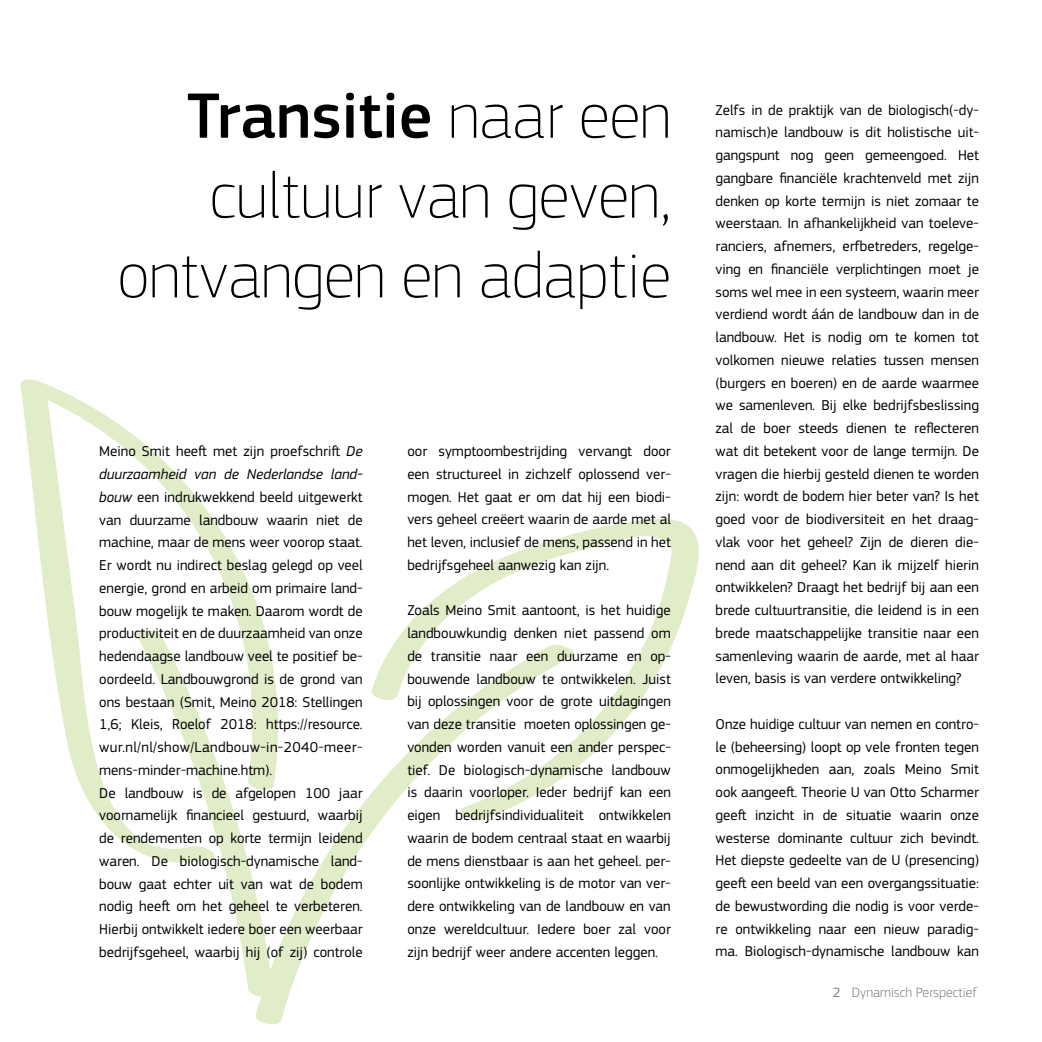
<style>
.page{position:relative;width:1042px;height:1042px;background:#fff}
.page>*{position:absolute;margin:0;border:0;box-sizing:border-box;transform-origin:0 0}
.t1{font:100 66.5px/79.8px "PF Square Sans Pro";color:#000;text-align:right}
.t2{font:14.88px/22.8px "PF Square Sans Pro";color:#000;text-align:justify}
.t3{font:300 14px "PF Square Sans Pro";color:#818383}
.s1{font-weight:500}
.s2{font-style:italic}
.s3{font-weight:400}
</style>
<div class="page">
<svg style="left:227px;top:796px;width:152px;height:229px"></svg>
<svg style="left:20px;top:379px;width:281px;height:500px"></svg>
<svg style="left:369px;top:519px;width:330px;height:303px"></svg>
<h1 class="t1" style="left:117px;top:75px;width:555px"><span class="s1">Transitie</span> naar een cultuur van geven, ontvangen en adaptie</h1>
<p class="t2" style="left:99px;top:440px;width:265px;text-align:left">Meino Smit heeft met zijn proefschrift <span class="s2">De duurzaamheid van de Nederlandse land&shy;bouw</span> een indrukwekkend beeld uitgewerkt van duurzame landbouw waarin niet de machine, maar de mens weer voorop staat.<br>Er wordt nu indirect beslag gelegd op veel energie, grond en arbeid om primaire land&shy;bouw mogelijk te maken. Daarom wordt de productiviteit en de duurzaamheid van onze hedendaagse landbouw veel te positief be&shy;oordeeld. Landbouwgrond is de grond van ons bestaan (Smit, Meino 2018: Stellingen 1,6; Kleis, Roelof 2018: https://resource. wur.nl/nl/show/Landbouw-in-2040-meer&shy;mens-minder-machine.htm).<br>De landbouw is de afgelopen 100 jaar voornamelijk financieel gestuurd, waarbij de rendementen op korte termijn leidend waren. De biologisch-dynamische land&shy;bouw gaat echter uit van wat de bodem nodig heeft om het geheel te verbeteren.<br>Hierbij ontwikkelt iedere boer een weerbaar bedrijfsgeheel, waarbij hij (of zij) controle</p>
<p class="t2" style="left:407px;top:440px;width:265px">oor symptoombestrijding vervangt door een structureel in zichzelf oplossend ver&shy;mogen. Het gaat er om dat hij een biodi&shy;vers geheel creëert waarin de aarde met al het leven, inclusief de mens, passend in het bedrijfsgeheel aanwezig kan zijn.</p>
<p class="t2" style="left:407px;top:599px;width:265px">Zoals Meino Smit aantoont, is het huidige landbouwkundig denken niet passend om de transitie naar een duurzame en op&shy;bouwende landbouw te ontwikkelen. Juist bij oplossingen voor de grote uitdagingen van deze transitie moeten oplossingen ge&shy;vonden worden vanuit een ander perspec&shy;tief. De biologisch-dynamische landbouw is daarin voorloper. Ieder bedrijf kan een eigen bedrijfsindividualiteit ontwikkelen waarin de bodem centraal staat en waarbij de mens dienstbaar is aan het geheel. per&shy;soonlijke ontwikkeling is de motor van ver&shy;dere ontwikkeling van de landbouw en van onze wereldcultuur. Iedere boer zal voor zijn bedrijf weer andere accenten leggen.</p>
<p class="t2" style="left:715px;top:99px;width:265px">Zelfs in de praktijk van de biologisch(-dy&shy;namisch)e landbouw is dit holistische uit&shy;gangspunt nog geen gemeengoed. Het gangbare financiële krachtenveld met zijn denken op korte termijn is niet zomaar te weerstaan. In afhankelijkheid van toeleve&shy;ranciers, afnemers, erfbetreders, regelge&shy;ving en financiële verplichtingen moet je soms wel mee in een systeem, waarin meer verdiend wordt áán de landbouw dan in de landbouw. Het is nodig om te komen tot volkomen nieuwe relaties tussen mensen (burgers en boeren) en de aarde waarmee we samenleven. Bij elke bedrijfsbeslissing zal de boer steeds dienen te reflecteren wat dit betekent voor de lange termijn. De vragen die hierbij gesteld dienen te worden zijn: wordt de bodem hier beter van? Is het goed voor de biodiversiteit en het draag&shy;vlak voor het geheel? Zijn de dieren die&shy;nend aan dit geheel? Kan ik mijzelf hierin ontwikkelen? Draagt het bedrijf bij aan een brede cultuurtransitie, die leidend is in een brede maatschappelijke transitie naar een samenleving waarin de aarde, met al haar leven, basis is van verdere ontwikkeling?</p>
<p class="t2" style="left:715px;top:713px;width:265px">Onze huidige cultuur van nemen en contro&shy;le (beheersing) loopt op vele fronten tegen onmogelijkheden aan, zoals Meino Smit ook aangeeft. Theorie U van Otto Scharmer geeft inzicht in de situatie waarin onze westerse dominante cultuur zich bevindt.<br>Het diepste gedeelte van de U (presencing) geeft een beeld van een overgangssituatie: de bewustwording die nodig is voor verde&shy;re ontwikkeling naar een nieuw paradig&shy;ma. Biologisch-dynamische landbouw kan</p>
<p class="t3" style="left:833px;top:984px;width:146px"><span class="s3">2</span> Dynamisch Perspectief</p>
</div>
